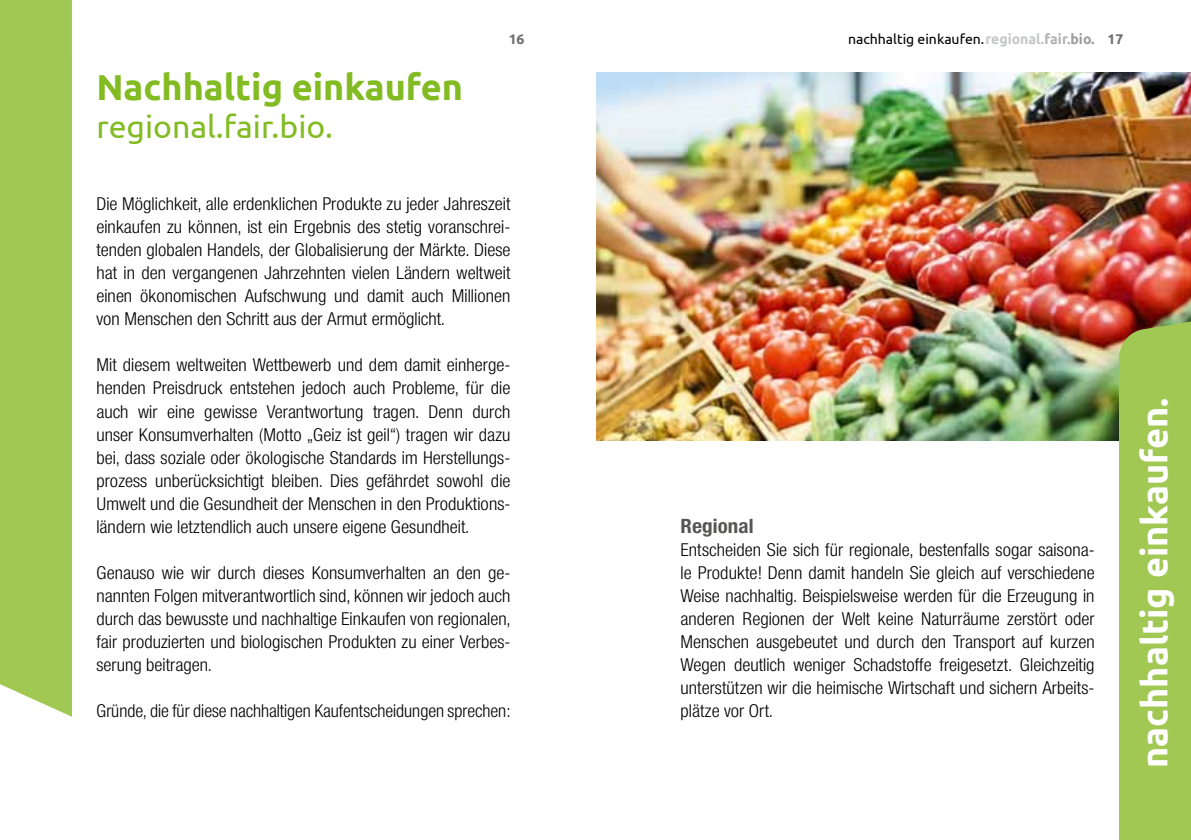
<style>
.page{position:relative;width:1191px;height:840px;background:#fff}
.page>*{position:absolute;margin:0;border:0;box-sizing:border-box;transform-origin:0 0}
.t1{font:700 36px "Ubuntu";color:#fff}
.t2{font:700 36px "Ubuntu";color:#82bb22}
.t3{font:32px "Ubuntu";color:#82bb22}
.t4{font:700 20px "Neue Helvetica Condensed BQ";letter-spacing:.005em;color:#565655;scale:1.05 1}
.t5{font:300 18px/23px "Neue Helvetica Condensed BQ";letter-spacing:.005em;color:#000;text-align:justify;scale:1.05 1}
.t6{font:300 18px "Neue Helvetica Condensed BQ";letter-spacing:.005em;color:#000}
.t7{font:14px "Ubuntu";color:#000}
.t8{font:700 14px "Ubuntu";color:#6e6e6e}
.s1{font-weight:700;color:#c5c6c6}
.s2{font-weight:700;color:#b1b2b3}
.s3{font-weight:700;color:#9c9c9d}
.s4{font-weight:700;color:#6e6e6e}
</style>
<div class="page">
<img style="left:596px;top:72px;width:595px;height:368px">
<div style="left:1119px;top:305px;width:72px;height:534px;background:#a1c853"></div>
<div style="left:0;top:0;width:72px;height:716px;background:#a1c853"></div>
<h1 class="t2" style="left:96px;top:65px;width:368px">Nachhaltig einkaufen</h1>
<h2 class="t3" style="left:96px;top:108px;width:238px">regional.fair.bio.</h2>
<p class="t8" style="left:509px;top:30px;width:17px">16</p>
<p class="t7" style="left:848px;top:30px;width:277px">nachhaltig einkaufen. <span class="s1">regional.</span><span class="s2">fair.</span><span class="s3">bio.</span> <span class="s4">17</span></p>
<p class="t5" style="left:96px;top:192px;width:396px">Die Möglichkeit, alle erdenklichen Produkte zu jeder Jahreszeit einkaufen zu können, ist ein Ergebnis des stetig voranschrei&shy;tenden globalen Handels, der Globalisierung der Märkte. Diese hat in den vergangenen Jahrzehnten vielen Ländern weltweit einen ökonomischen Aufschwung und damit auch Millionen von Menschen den Schritt aus der Armut ermöglicht.</p>
<p class="t5" style="left:96px;top:353px;width:396px">Mit diesem weltweiten Wettbewerb und dem damit einherge&shy;henden Preisdruck entstehen jedoch auch Probleme, für die auch wir eine gewisse Verantwortung tragen. Denn durch unser Konsumverhalten (Motto „Geiz ist geil“) tragen wir dazu bei, dass soziale oder ökologische Standards im Herstellungs&shy;prozess unberücksichtigt bleiben. Dies gefährdet sowohl die Umwelt und die Gesundheit der Menschen in den Produktions&shy;ländern wie letztendlich auch unsere eigene Gesundheit.</p>
<p class="t5" style="left:96px;top:560px;width:396px">Genauso wie wir durch dieses Konsumverhalten an den ge&shy;nannten Folgen mitverantwortlich sind, können wir jedoch auch durch das bewusste und nachhaltige Einkaufen von regionalen, fair produzierten und biologischen Produkten zu einer Verbes&shy;serung beitragen.</p>
<p class="t6" style="left:96px;top:699px;width:415px">Gründe, die für diese nachhaltigen Kaufentscheidungen sprechen:</p>
<p class="t4" style="left:680px;top:513px;width:71px">Regional</p>
<p class="t5" style="left:680px;top:537px;width:396px">Entscheiden Sie sich für regionale, bestenfalls sogar saisona&shy;le Produkte! Denn damit handeln Sie gleich auf verschiedene Weise nachhaltig. Beispielsweise werden für die Erzeugung in anderen Regionen der Welt keine Naturräume zerstört oder Menschen ausgebeutet und durch den Transport auf kurzen Wegen deutlich weniger Schadstoffe freigesetzt. Gleichzeitig unterstützen wir die heimische Wirtschaft und sichern Arbeits&shy;plätze vor Ort.</p>
<h1 class="t1" style="left:1132px;top:767px;width:371px;rotate:-90deg">nachhaltig einkaufen.</h1>
</div>
